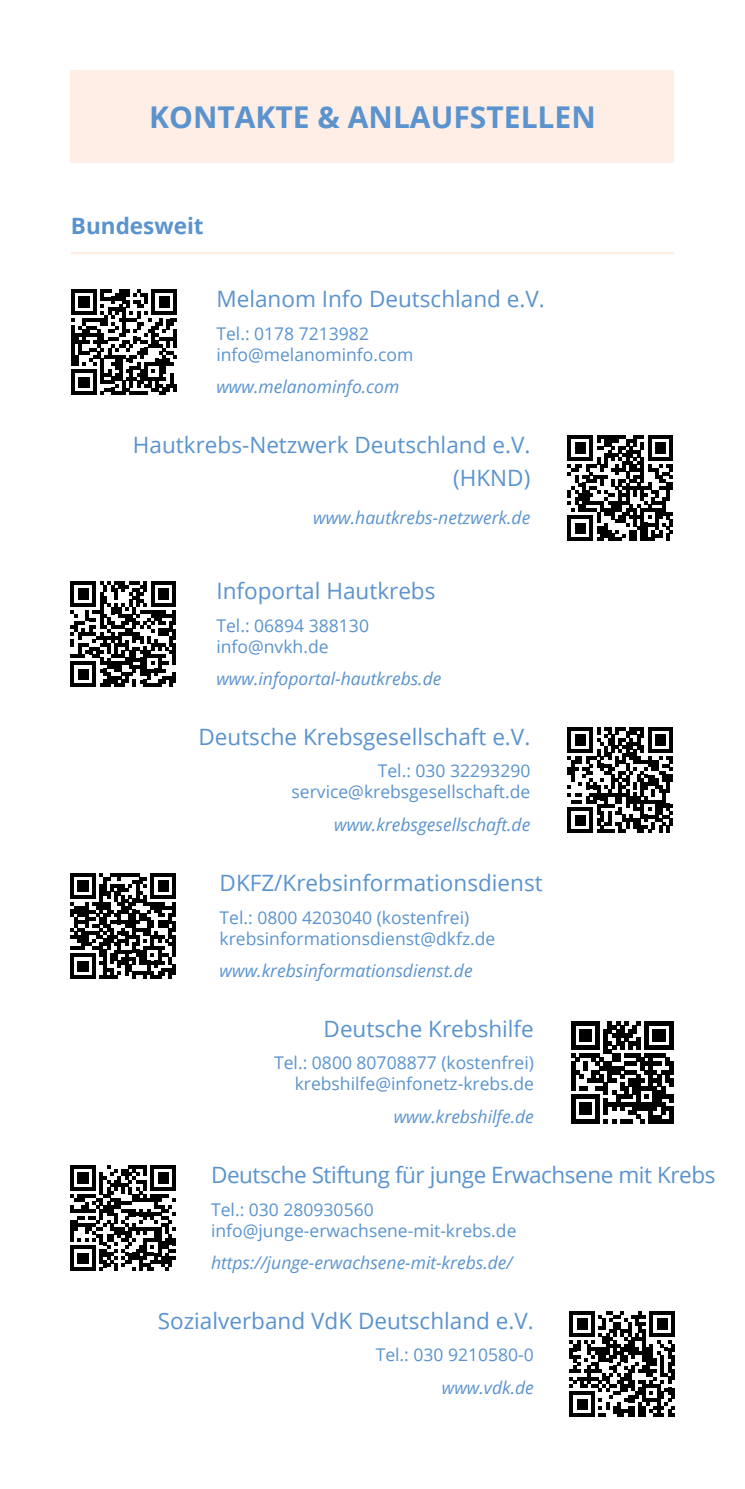
<style>
.page{position:relative;width:745px;height:1489px;background:#fff}
.page>*{position:absolute;margin:0;border:0;box-sizing:border-box;transform-origin:0 0}
.t1{font:700 30px "Open Sans";color:#5a93ce}
.t2{font:22.5px/32.5px "Open Sans";color:#5a93ce;text-align:right}
.t3{font:22.5px "Open Sans";letter-spacing:-.02em;color:#5a93ce}
.t4{font:700 22.5px "Open Sans";color:#5a93ce}
.t5{font:17.5px "Open Sans";color:#5a93ce}
.t6{font:italic 17.5px "Open Sans";color:#5a93ce}
</style>
<div class="page">
<div style="left:71px;top:71px;width:602px;height:92px;background:#feeee6"></div>
<svg style="left:70px;top:873px;width:106px;height:105px"></svg>
<hr style="left:172px;top:887px;width:4px;height:11px;background:#000">
<hr style="left:172px;top:902px;width:4px;height:15px;background:#000">
<hr style="left:172px;top:920px;width:4px;height:11px;background:#000">
<hr style="left:172px;top:935px;width:4px;height:22px;background:#000">
<hr style="left:172px;top:964px;width:4px;height:11px;background:#000">
<svg style="left:70px;top:1165px;width:106px;height:105px"></svg>
<svg style="left:71px;top:289px;width:106px;height:106px"></svg>
<svg style="left:567px;top:435px;width:105px;height:106px"></svg>
<svg style="left:71px;top:581px;width:105px;height:106px"></svg>
<hr style="left:172px;top:596px;width:4px;height:11px;background:#000">
<hr style="left:172px;top:610px;width:4px;height:15px;background:#000">
<hr style="left:172px;top:628px;width:4px;height:11px;background:#000">
<hr style="left:172px;top:643px;width:4px;height:22px;background:#000">
<hr style="left:172px;top:672px;width:4px;height:11px;background:#000">
<svg style="left:567px;top:727px;width:105px;height:105px"></svg>
<svg style="left:571px;top:1021px;width:101px;height:102px"></svg>
<svg style="left:569px;top:1311px;width:105px;height:105px"></svg>
<hr style="left:71px;top:252px;width:602px;height:2px;background:#feeee6">
<p class="t1" style="left:149px;top:96px;width:448px">KONTAKTE &amp; ANLAUFSTELLEN</p>
<p class="t4" style="left:71px;top:210px;width:134px">Bundesweit</p>
<p class="t2" style="left:216px;top:282px;width:330px">Melanom Info Deutschland e.V.</p>
<p class="t5" style="left:216px;top:321px;width:154px">Tel.: 0178 7213982</p>
<p class="t5" style="left:216px;top:342px;width:198px">info@melanominfo.com</p>
<p class="t6" style="left:216px;top:375px;width:184px">www.melanominfo.com</p>
<p class="t2" style="left:133px;top:428px;width:398px">Hautkrebs-Netzwerk Deutschland e.V. (HKND)</p>
<p class="t6" style="left:313px;top:506px;width:218px">www.hautkrebs-netzwerk.de</p>
<p class="t2" style="left:216px;top:574px;width:220px">Infoportal Hautkrebs</p>
<p class="t5" style="left:216px;top:613px;width:154px">Tel.: 06894 388130</p>
<p class="t5" style="left:216px;top:634px;width:114px">info@nvkh.de</p>
<p class="t6" style="left:216px;top:666px;width:226px">www.infoportal-hautkrebs.de</p>
<p class="t2" style="left:198px;top:719px;width:333px">Deutsche Krebsgesellschaft e.V.</p>
<p class="t5" style="left:377px;top:759px;width:154px">Tel.: 030 32293290</p>
<p class="t5" style="left:291px;top:780px;width:240px">service@krebsgesellschaft.de</p>
<p class="t6" style="left:334px;top:812px;width:197px">www.krebsgesellschaft.de</p>
<p class="t2" style="left:219px;top:866px;width:324px">DKFZ/Krebsinformationsdienst</p>
<p class="t5" style="left:219px;top:905px;width:251px">Tel.: 0800 4203040 (kostenfrei)</p>
<p class="t5" style="left:219px;top:926px;width:277px">krebsinformationsdienst@dkfz.de</p>
<p class="t6" style="left:219px;top:958px;width:254px">www.krebsinformationsdienst.de</p>
<p class="t2" style="left:323px;top:1011px;width:212px">Deutsche Krebshilfe</p>
<p class="t5" style="left:274px;top:1050px;width:261px">Tel.: 0800 80708877 (kostenfrei)</p>
<p class="t5" style="left:294px;top:1071px;width:240px">krebshilfe@infonetz-krebs.de</p>
<p class="t6" style="left:393px;top:1104px;width:142px">www.krebshilfe.de</p>
<p class="t3" style="left:211px;top:1159px;width:505px">Deutsche Stiftung für junge Erwachsene mit Krebs</p>
<p class="t5" style="left:211px;top:1197px;width:164px">Tel.: 030 280930560</p>
<p class="t5" style="left:211px;top:1218px;width:307px">info@junge-erwachsene-mit-krebs.de</p>
<p class="t6" style="left:211px;top:1250px;width:303px">https://junge-erwachsene-mit-krebs.de/</p>
<p class="t2" style="left:158px;top:1303px;width:377px">Sozialverband VdK Deutschland e.V.</p>
<p class="t5" style="left:375px;top:1342px;width:160px">Tel.: 030 9210580-0</p>
<p class="t6" style="left:441px;top:1375px;width:93px">www.vdk.de</p>
</div>
